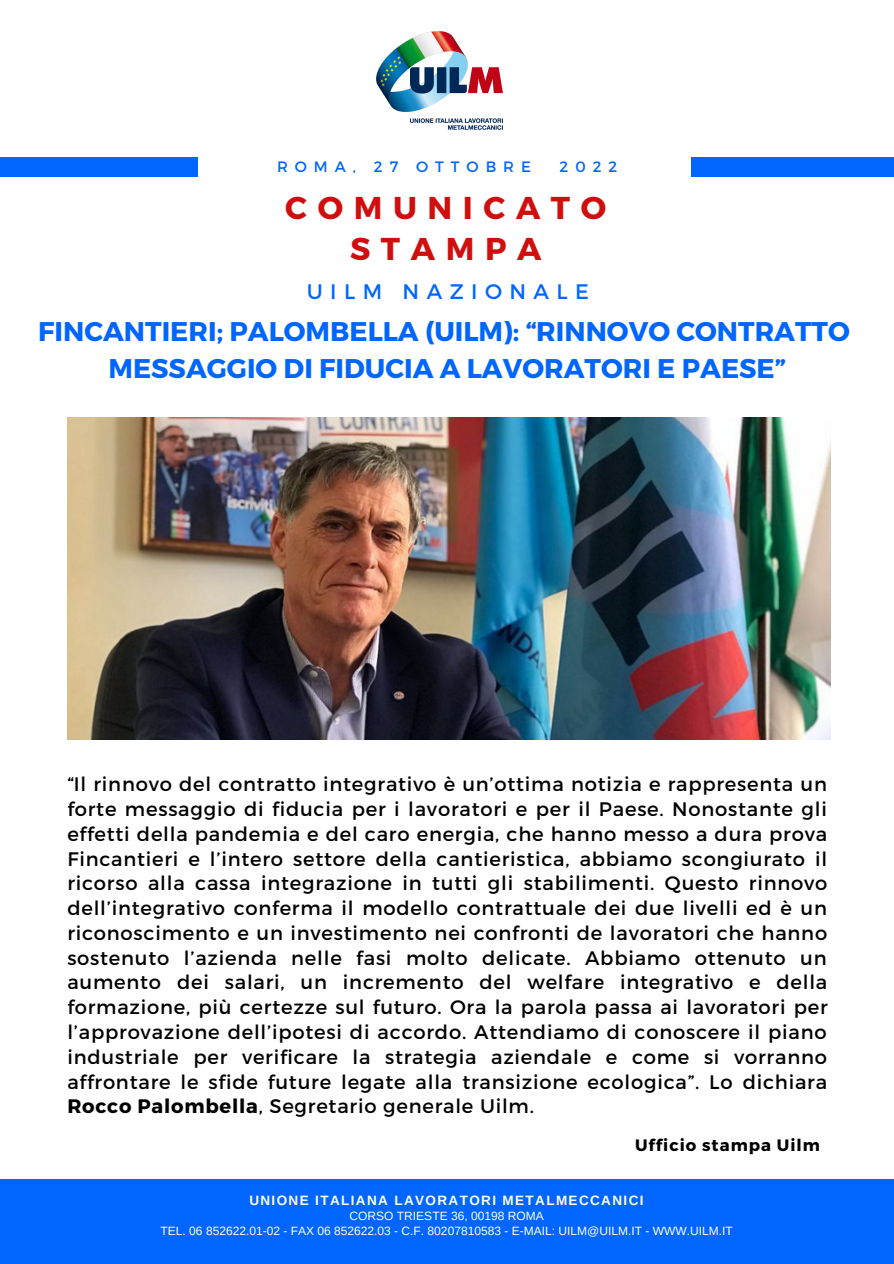
<style>
.page{position:relative;width:894px;height:1264px;background:#fff}
.page>*{position:absolute;margin:0;border:0;box-sizing:border-box;transform-origin:0 0}
.t1{font:700 31.5px/40.5px "Montserrat";letter-spacing:.335em;color:#d10e0e;text-align:center}
.t2{font:700 27px/37.2px "Montserrat";color:#06f;text-align:center}
.t3{font:21px "Montserrat";letter-spacing:.355em;color:#06f}
.t4{font:19.5px/24.8px "Montserrat";letter-spacing:.04em;color:#000;text-align:justify}
.t5{font:700 16.5px "Montserrat";letter-spacing:.06em;color:#000}
.t6{font:15px "Montserrat";letter-spacing:.465em;color:#06f}
.t7{font:700 13.5px "Arimo";letter-spacing:.1em;color:#fff}
.t8{font:12px/15.8px "Arimo";color:#fff;text-align:center}
.s1{font-weight:700}
</style>
<div class="page">
<div style="left:0;top:157px;width:198px;height:20px;background:#06f"></div>
<div style="left:690px;top:157px;width:203px;height:20px;background:#06f"></div>
<img style="left:376px;top:31px;width:126px;height:98px">
<div style="left:0;top:1179px;width:893px;height:84px;background:#06f"></div>
<img style="left:67px;top:417px;width:763px;height:322px">
<p class="t6" style="left:277px;top:157px;width:255px">ROMA, 27 OTTOBRE</p>
<p class="t6" style="left:559px;top:157px;width:59px">2022</p>
<h1 class="t1" style="left:285px;top:186px;width:322px">COMUNICATO<br>STAMPA</h1>
<p class="t3" style="left:307px;top:278px;width:284px">UILM NAZIONALE</p>
<h2 class="t2" style="left:38px;top:311px;width:812px">FINCANTIERI; PALOMBELLA (UILM): “RINNOVO CONTRATTO<br>MESSAGGIO DI FIDUCIA A LAVORATORI E PAESE”</h2>
<p class="t4" style="left:67px;top:771px;width:761px">“Il rinnovo del contratto integrativo è un’ottima notizia e rappresenta un forte messaggio di fiducia per i lavoratori e per il Paese. Nonostante gli effetti della pandemia e del caro energia, che hanno messo a dura prova Fincantieri e l’intero settore della cantieristica, abbiamo scongiurato il ricorso alla cassa integrazione in tutti gli stabilimenti. Questo rinnovo dell’integrativo conferma il modello contrattuale dei due livelli ed è un riconoscimento e un investimento nei confronti de lavoratori che hanno sostenuto l’azienda nelle fasi molto delicate. Abbiamo ottenuto un aumento dei salari, un incremento del welfare integrativo e della formazione, più certezze sul futuro. Ora la parola passa ai lavoratori per l’approvazione dell’ipotesi di accordo. Attendiamo di conoscere il piano industriale per verificare la strategia aziendale e come si vorranno affrontare le sfide future legate alla transizione ecologica”. Lo dichiara <span class="s1">Rocco Palombella</span>, Segretario generale Uilm.</p>
<p class="t5" style="left:635px;top:1134px;width:186px">Ufficio stampa Uilm</p>
<p class="t7" style="left:249px;top:1193px;width:395px">UNIONE ITALIANA LAVORATORI METALMECCANICI</p>
<p class="t8" style="left:160px;top:1207px;width:573px">CORSO TRIESTE 36, 00198 ROMA<br>TEL. 06 852622.01-02 - FAX 06 852622.03 - C.F. 80207810583 - E-MAIL: UILM@UILM.IT - WWW.UILM.IT</p>
</div>
